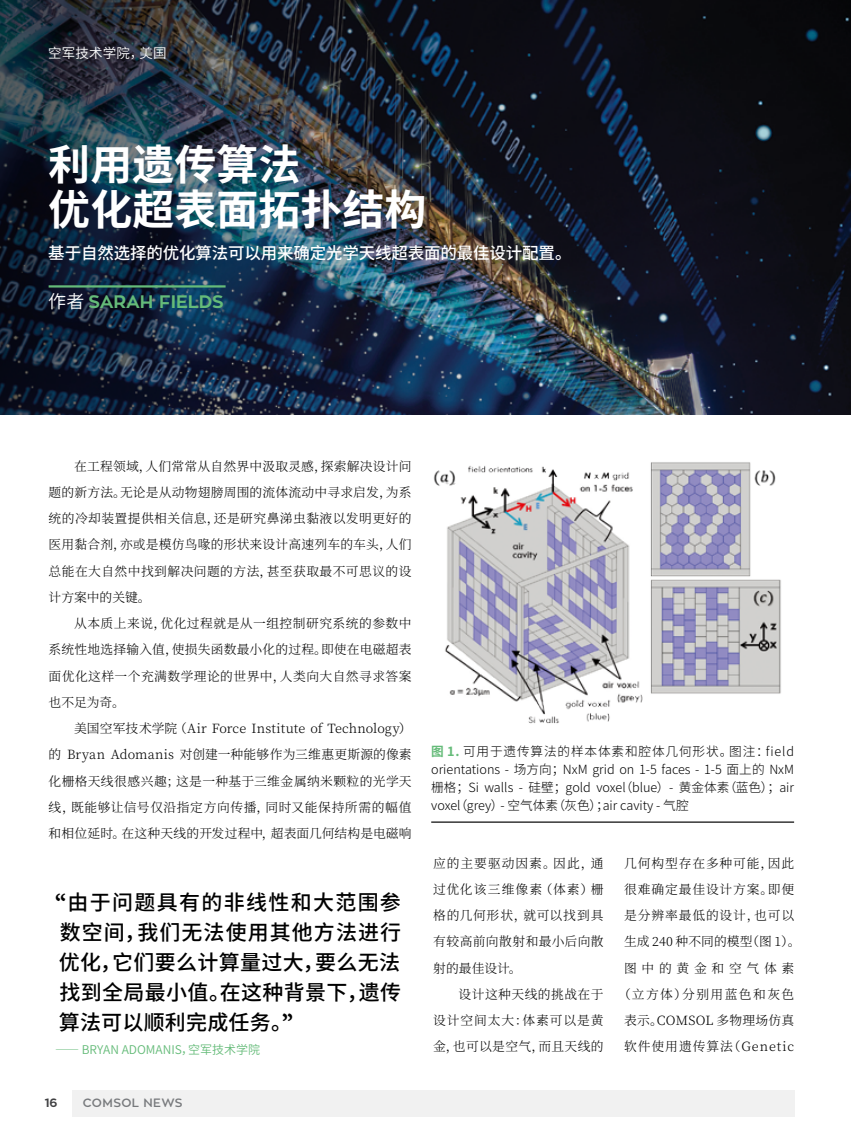
<style>
.page{position:relative;width:851px;height:1134px;background:#fff}
.page>*{position:absolute;margin:0;border:0;box-sizing:border-box;transform-origin:0 0}
.t1{font:700 42px/45px "Source Han Sans CN";color:#fff}
.t2{font:500 21px/30px "Source Han Sans CN";letter-spacing:.015em;color:#000;text-align:justify}
.t3{font:700 18px "Zona Pro";color:#65bb79}
.t4{font:500 16.5px "Source Han Sans CN";letter-spacing:-.01em;color:#fff}
.t5{font:13.5px "Source Han Sans CN";letter-spacing:.01em;color:#fff}
.t6{font:300 12.75px/26.2px "Source Han Serif SC";letter-spacing:.035em;color:#000;text-align:justify}
.t7{font:300 12.75px/26.2px "Source Han Serif SC";letter-spacing:.07em;color:#000;text-align:center}
.t8{font:300 12.6px/18px "Source Han Sans CN";color:#000;text-align:justify}
.t9{font:12px "Source Han Sans CN";color:#65bb79}
.t10{font:600 12px "Zona Pro";letter-spacing:.035em;color:#787a7d}
.t11{font:700 12px "Zona Pro";color:#404042}
.s1{font-family:"Source Han Sans CN";font-weight:400;color:#fff}
.s2{font-family:"Prenton RP Pro"}
.s3{font-weight:700;color:#65bb79}
</style>
<div class="page">
<div style="left:72px;top:1090px;width:722px;height:27px;background:#ebebec"></div>
<img style="left:0;top:0;width:850px;height:414px">
<hr style="left:431px;top:822px;width:363px;height:1px;background:#000">
<img style="left:434px;top:462px;width:347px;height:262px">
<hr style="left:49px;top:285px;width:176px;height:3px;background:#65bb79">
<p class="t5" style="left:48px;top:46px;width:120px">空军技术学院，美国</p>
<h1 class="t1" style="left:48px;top:143px;width:380px">利用遗传算法<br>优化超表面拓扑结构</h1>
<p class="t4" style="left:48px;top:243px;width:525px">基于自然选择的优化算法可以用来确定光学天线超表面的最佳设计配置。</p>
<h3 class="t3" style="left:48px;top:290px;width:141px"><span class="s1">作者</span> SARAH FIELDS</h3>
<p class="t6" style="left:49px;top:453px;width:364px;text-indent:26px">在工程领域，人们常常从自然界中汲取灵感，探索解决设计问题的新方法。无论是从动物翅膀周围的流体流动中寻求启发，为系统的冷却装置提供相关信息，还是研究鼻涕虫黏液以发明更好的医用黏合剂，亦或是模仿鸟喙的形状来设计高速列车的车头，人们总能在大自然中找到解决问题的方法，甚至获取最不可思议的设计方案中的关键。</p>
<p class="t6" style="left:49px;top:611px;width:364px;text-indent:26px">从本质上来说，优化过程就是从一组控制研究系统的参数中系统性地选择输入值，使损失函数最小化的过程。即使在电磁超表面优化这样一个充满数学理论的世界中，人类向大自然寻求答案也不足为奇。</p>
<p class="t6" style="left:49px;top:716px;width:364px;text-indent:26px">美国空军技术学院（Air Force Institute of Technology）的 Bryan Adomanis 对创建一种能够作为三维惠更斯源的像素化栅格天线很感兴趣；这是一种基于三维金属纳米颗粒的光学天线，既能够让信号仅沿指定方向传播，同时又能保持所需的幅值和相位延时。在这种天线的开发过程中，超表面几何结构是电磁响</p>
<h2 class="t2" style="left:55px;top:888px;width:348px"><span class="s2">“</span>由于问题具有的非线性和大范围参数空间，我们无法使用其他方法进行优化，它们要么计算量过大，要么无法找到全局最小值。在这种背景下，遗传算法可以顺利完成任务。<span class="s2">”</span></h2>
<p class="t9" style="left:55px;top:1043px;width:206px">—— BRYAN ADOMANI S，空军技术学院</p>
<p class="t11" style="left:45px;top:1095px;width:14px">16</p>
<p class="t10" style="left:83px;top:1095px;width:101px">COMSOL NEWS</p>
<p class="t8" style="left:431px;top:743px;width:364px"><span class="s3">图 1.</span> 可用于遗传算法的样本体素和腔体几何形状。图注：field orientations - 场方向；NxM grid on 1-5 faces - 1-5 面上的 NxM栅格；Si walls - 硅壁；gold voxel（blue）- 黄金体素（蓝色）；air voxel（grey）- 空气体素（灰色）；air cavity - 气腔</p>
<p class="t6" style="left:433px;top:850px;width:172px">应的主要驱动因素。因此，通过优化该三维像素（体素）栅格的几何形状，就可以找到具有较高前向散射和最小后向散射的最佳设计。</p>
<p class="t6" style="left:433px;top:981px;width:172px;text-indent:26px">设计这种天线的挑战在于设计空间太大：体素可以是黄金，也可以是空气，而且天线的</p>
<p class="t7" style="left:618px;top:850px;width:184px">几何构型存在多种可能，因此很难确定最佳设计方案。即便是分辨率最低的设计，也可以生成 240 种不同的模型（图 1）。图中的黄金和空气体素（立方体）分别用蓝色和灰色表示。COMSOL 多物理场仿真软件使用遗传算法（Genetic</p>
</div>
